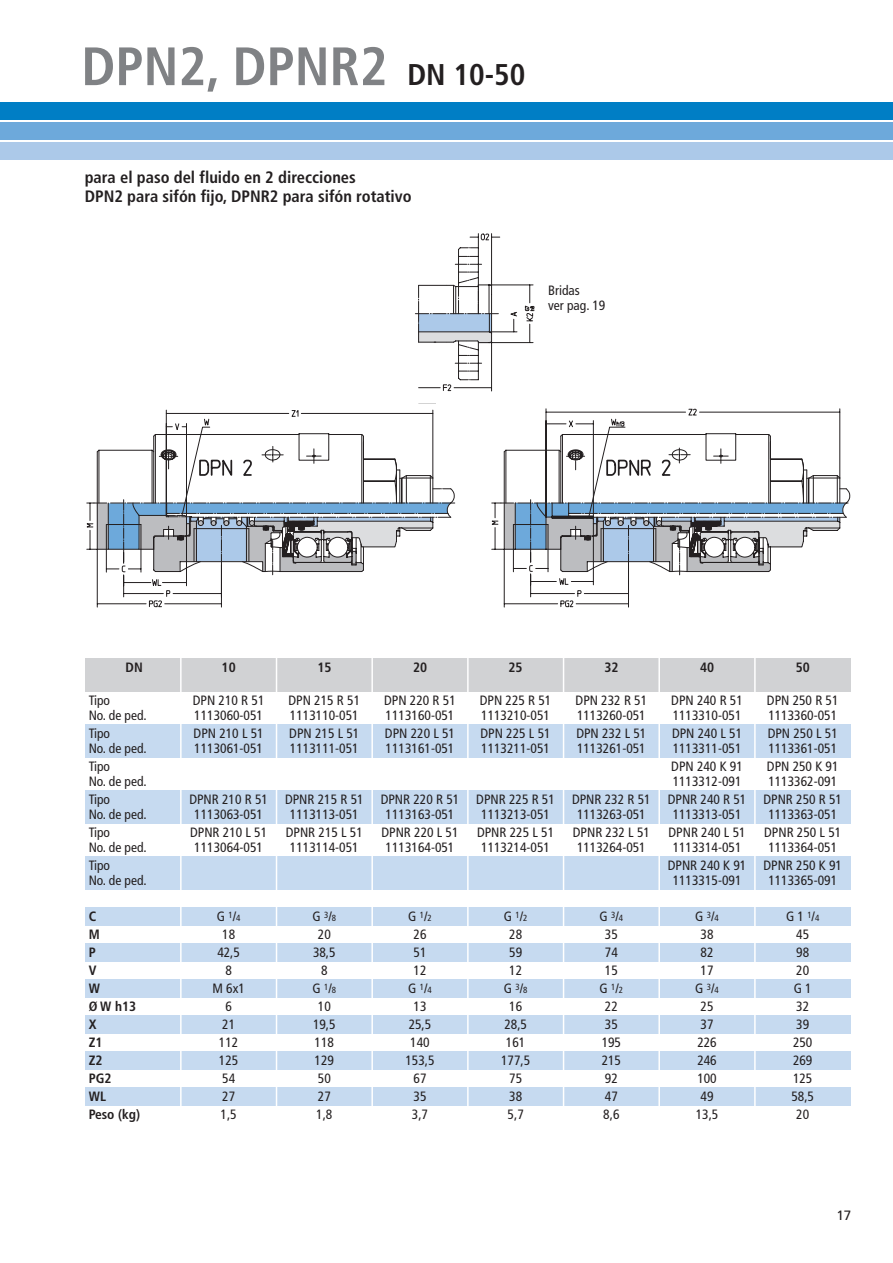
<style>
.page{position:relative;width:893px;height:1263px;background:#fff}
.page>*{position:absolute;margin:0;border:0;box-sizing:border-box;transform-origin:0 0}
.t1{font:700 condensed 54px "Frutiger";color:#808285}
.t2{font:700 condensed 16.5px/19.5px "Frutiger";color:#231f20}
.t3{font:condensed 13.5px/18px "Frutiger";color:#231f20;text-align:center}
.t4{font:700 condensed 13.5px/18px "Frutiger";color:#231f20}
.t5{font:13.5px "Frutiger";color:#231f20}
.s1{font-size:30px;color:#231f20}
.s2{font-size:8.85px}
</style>
<div class="page">
<div style="left:85px;top:907px;width:765px;height:18px;background:#c6daf0"></div>
<div style="left:85px;top:943px;width:765px;height:18px;background:#c6daf0"></div>
<div style="left:85px;top:979px;width:765px;height:18px;background:#c6daf0"></div>
<div style="left:85px;top:1015px;width:765px;height:18px;background:#c6daf0"></div>
<div style="left:85px;top:1051px;width:765px;height:18px;background:#c6daf0"></div>
<div style="left:85px;top:1087px;width:765px;height:18px;background:#c6daf0"></div>
<div style="left:85px;top:658px;width:765px;height:33px;background:#d1d2d4"></div>
<div style="left:85px;top:724px;width:765px;height:33px;background:#c6daf0"></div>
<div style="left:85px;top:790px;width:765px;height:33px;background:#c6daf0"></div>
<div style="left:85px;top:856px;width:765px;height:33px;background:#c6daf0"></div>
<hr style="left:180px;top:650px;width:2px;height:536px;background:#fff">
<hr style="left:276px;top:650px;width:1px;height:536px;background:#fff">
<hr style="left:371px;top:650px;width:2px;height:536px;background:#fff">
<hr style="left:467px;top:650px;width:2px;height:536px;background:#fff">
<hr style="left:563px;top:650px;width:1px;height:536px;background:#fff">
<hr style="left:658px;top:650px;width:2px;height:536px;background:#fff">
<hr style="left:754px;top:650px;width:2px;height:536px;background:#fff">
<svg style="left:415px;top:233px;width:120px;height:159px"></svg>
<svg style="left:87px;top:502px;width:186px;height:105px"></svg>
<svg style="left:503px;top:575px;width:177px;height:32px"></svg>
<svg style="left:94px;top:408px;width:756px;height:167px"></svg>
<div style="left:0;top:102px;width:893px;height:18px;background:#007ec5"></div>
<div style="left:0;top:122px;width:893px;height:18px;background:#6da9db"></div>
<div style="left:0;top:142px;width:893px;height:18px;background:#acc9e9"></div>
<div style="left:437px;top:397px;width:66px;height:12px;background:#fff"></div>
<h1 class="t1" style="left:81px;top:45px;width:445px">DPN2, DPNR2 <span class="s1">DN 10-50</span></h1>
<p class="t2" style="left:85px;top:168px;width:328px">para el paso del fluido en 2 direcciones<br>DPN2 para sifón fijo, DPNR2 para sifón rotativo</p>
<p class="t3" style="left:548px;top:284px;width:59px;line-height:15px;text-align:left">Bridas<br>ver pag. 19</p>
<p class="t4" style="left:126px;top:659px;width:19px">DN</p>
<p class="t3" style="left:89px;top:694px;width:60px;line-height:15px;text-align:left">Tipo<br>No. de ped.</p>
<p class="t3" style="left:89px;top:727px;width:60px;line-height:15px;text-align:left">Tipo<br>No. de ped.</p>
<p class="t3" style="left:89px;top:760px;width:60px;line-height:15px;text-align:left">Tipo<br>No. de ped.</p>
<p class="t3" style="left:89px;top:793px;width:60px;line-height:15px;text-align:left">Tipo<br>No. de ped.</p>
<p class="t3" style="left:89px;top:826px;width:60px;line-height:15px;text-align:left">Tipo<br>No. de ped.</p>
<p class="t3" style="left:89px;top:859px;width:60px;line-height:15px;text-align:left">Tipo<br>No. de ped.</p>
<p class="t4" style="left:222px;top:659px;width:16px">10</p>
<p class="t3" style="left:193px;top:694px;width:73px;line-height:15px;text-align:left">DPN 210 R 51<br>1113060-051</p>
<p class="t3" style="left:194px;top:727px;width:72px;line-height:15px;text-align:left">DPN 210 L 51<br>1113061-051</p>
<p class="t3" style="left:189px;top:793px;width:80px;line-height:15px">DPNR 210 R 51<br>1113063-051</p>
<p class="t3" style="left:190px;top:826px;width:79px;line-height:15px">DPNR 210 L 51<br>1113064-051</p>
<p class="t4" style="left:317px;top:659px;width:16px">15</p>
<p class="t3" style="left:289px;top:694px;width:73px;line-height:15px;text-align:left">DPN 215 R 51<br>1113110-051</p>
<p class="t3" style="left:289px;top:727px;width:72px;line-height:15px;text-align:left">DPN 215 L 51<br>1113111-051</p>
<p class="t3" style="left:285px;top:793px;width:80px;line-height:15px">DPNR 215 R 51<br>1113113-051</p>
<p class="t3" style="left:286px;top:826px;width:79px;line-height:15px">DPNR 215 L 51<br>1113114-051</p>
<p class="t4" style="left:413px;top:659px;width:16px">20</p>
<p class="t3" style="left:384px;top:694px;width:73px;line-height:15px;text-align:left">DPN 220 R 51<br>1113160-051</p>
<p class="t3" style="left:385px;top:727px;width:72px;line-height:15px;text-align:left">DPN 220 L 51<br>1113161-051</p>
<p class="t3" style="left:381px;top:793px;width:80px;line-height:15px">DPNR 220 R 51<br>1113163-051</p>
<p class="t3" style="left:381px;top:826px;width:79px;line-height:15px">DPNR 220 L 51<br>1113164-051</p>
<p class="t4" style="left:509px;top:659px;width:16px">25</p>
<p class="t3" style="left:480px;top:694px;width:73px;line-height:15px;text-align:left">DPN 225 R 51<br>1113210-051</p>
<p class="t3" style="left:481px;top:727px;width:72px;line-height:15px;text-align:left">DPN 225 L 51<br>1113211-051</p>
<p class="t3" style="left:476px;top:793px;width:80px;line-height:15px">DPNR 225 R 51<br>1113213-051</p>
<p class="t3" style="left:477px;top:826px;width:79px;line-height:15px">DPNR 225 L 51<br>1113214-051</p>
<p class="t4" style="left:604px;top:659px;width:16px">32</p>
<p class="t3" style="left:576px;top:694px;width:73px;line-height:15px;text-align:left">DPN 232 R 51<br>1113260-051</p>
<p class="t3" style="left:576px;top:727px;width:72px;line-height:15px;text-align:left">DPN 232 L 51<br>1113261-051</p>
<p class="t3" style="left:572px;top:793px;width:80px;line-height:15px">DPNR 232 R 51<br>1113263-051</p>
<p class="t3" style="left:573px;top:826px;width:79px;line-height:15px">DPNR 232 L 51<br>1113264-051</p>
<p class="t4" style="left:700px;top:659px;width:16px">40</p>
<p class="t3" style="left:671px;top:694px;width:73px;line-height:15px;text-align:left">DPN 240 R 51<br>1113310-051</p>
<p class="t3" style="left:672px;top:727px;width:72px;line-height:15px;text-align:left">DPN 240 L 51<br>1113311-051</p>
<p class="t3" style="left:671px;top:760px;width:73px;line-height:15px;text-align:left">DPN 240 K 91<br>1113312-091</p>
<p class="t3" style="left:668px;top:793px;width:80px;line-height:15px">DPNR 240 R 51<br>1113313-051</p>
<p class="t3" style="left:668px;top:826px;width:79px;line-height:15px">DPNR 240 L 51<br>1113314-051</p>
<p class="t3" style="left:668px;top:859px;width:80px;line-height:15px">DPNR 240 K 91<br>1113315-091</p>
<p class="t4" style="left:796px;top:659px;width:16px">50</p>
<p class="t3" style="left:767px;top:694px;width:73px;line-height:15px;text-align:left">DPN 250 R 51<br>1113360-051</p>
<p class="t3" style="left:768px;top:727px;width:72px;line-height:15px;text-align:left">DPN 250 L 51<br>1113361-051</p>
<p class="t3" style="left:767px;top:760px;width:73px;line-height:15px;text-align:left">DPN 250 K 91<br>1113362-091</p>
<p class="t3" style="left:763px;top:793px;width:80px;line-height:15px">DPNR 250 R 51<br>1113363-051</p>
<p class="t3" style="left:764px;top:826px;width:79px;line-height:15px">DPNR 250 L 51<br>1113364-051</p>
<p class="t3" style="left:763px;top:859px;width:80px;line-height:15px">DPNR 250 K 91<br>1113365-091</p>
<p class="t4" style="left:89px;top:909px;width:53px">C<br>M<br>P<br>V<br>W<br>ØW h13<br>X<br>Z1<br>Z2<br>PG2<br>WL<br>Peso (kg)</p>
<p class="t3" style="left:212px;top:909px;width:34px">G <sup>1</sup>/<span class="s2">4<br></span>18<br>42,5<br>8<br>M 6x1<br>6<br>21<br>112<br>125<br>54<br>27<br>1,5</p>
<p class="t3" style="left:313px;top:909px;width:25px">G <sup>3</sup>/<span class="s2">8<br></span>20<br>38,5<br>8<br>G <sup>1</sup>/<span class="s2">8<br></span>10<br>19,5<br>118<br>129<br>50<br>27<br>1,8</p>
<p class="t3" style="left:405px;top:909px;width:31px">G <sup>1</sup>/<span class="s2">2<br></span>26<br>51<br>12<br>G <sup>1</sup>/<span class="s2">4<br></span>13<br>25,5<br>140<br>153,5<br>67<br>35<br>3,7</p>
<p class="t3" style="left:501px;top:909px;width:31px">G <sup>1</sup>/<span class="s2">2<br></span>28<br>59<br>12<br>G <sup>3</sup>/<span class="s2">8<br></span>16<br>28,5<br>161<br>177,5<br>75<br>38<br>5,7</p>
<p class="t3" style="left:600px;top:909px;width:25px">G <sup>3</sup>/<span class="s2">4<br></span>35<br>74<br>15<br>G <sup>1</sup>/<span class="s2">2<br></span>22<br>35<br>195<br>215<br>92<br>47<br>8,6</p>
<p class="t3" style="left:695px;top:909px;width:25px">G <sup>3</sup>/<span class="s2">4<br></span>38<br>82<br>17<br>G <sup>3</sup>/<span class="s2">4<br></span>25<br>37<br>226<br>246<br>100<br>49<br>13,5</p>
<p class="t3" style="left:786px;top:909px;width:35px">G 1 <sup>1</sup>/<span class="s2">4<br></span>45<br>98<br>20<br>G1<br>32<br>39<br>250<br>269<br>125<br>58,5<br>20</p>
<p class="t5" style="left:836px;top:1210px;width:17px">17</p>
</div>
